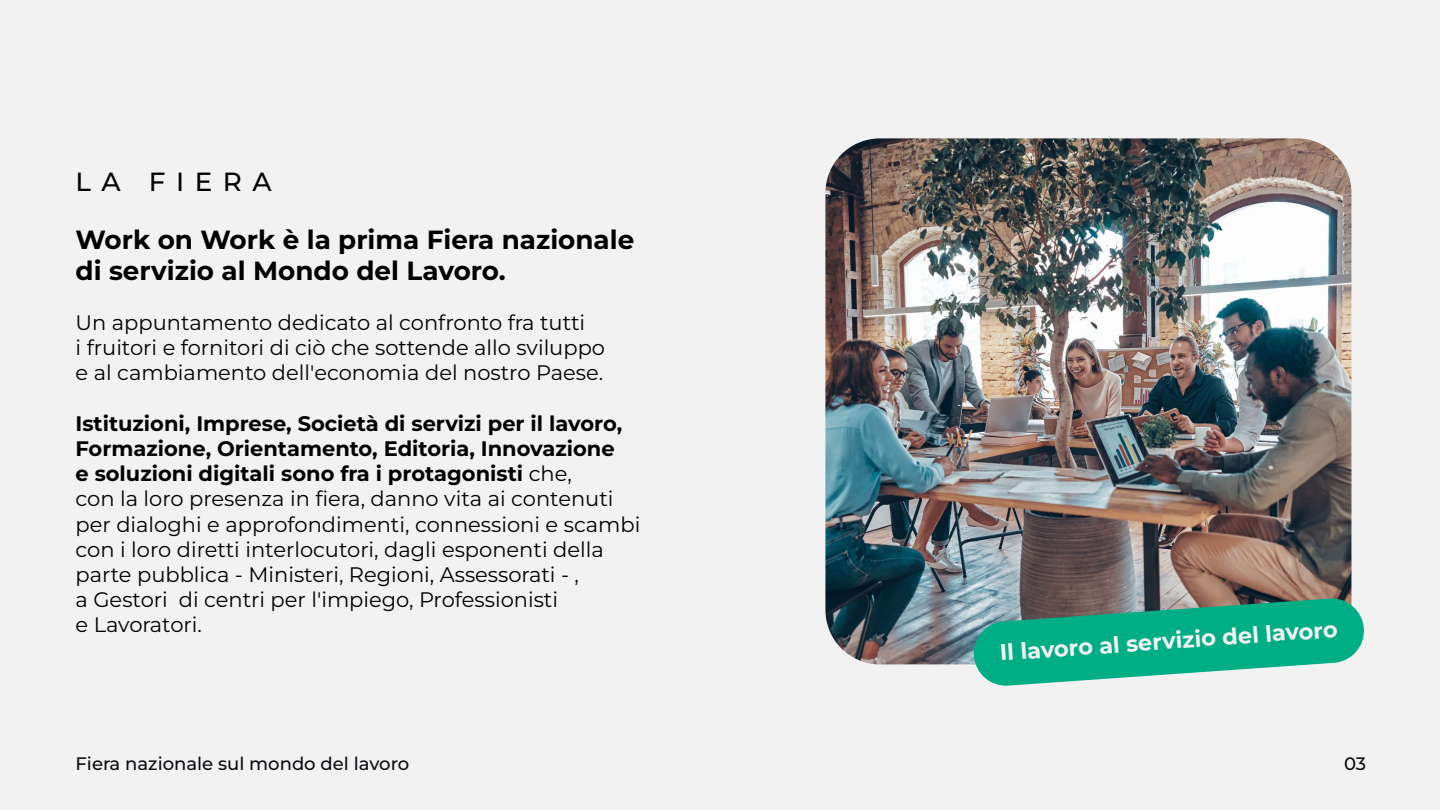
<style>
.page{position:relative;width:1440px;height:810px;background:#f2f2f2}
.page>*{position:absolute;margin:0;border:0;box-sizing:border-box;transform-origin:0 0}
.t1{font:700 26.25px/31.5px "Montserrat";color:#000}
.t2{font:500 26.25px "Montserrat";letter-spacing:.4em;color:#000}
.t3{font:700 22.5px "Montserrat";color:#f2f2f2}
.t4{font:21px/25.2px "Montserrat";color:#000}
.t5{font:500 18px "Montserrat";color:#0a0d11}
.s1{font-weight:700}
</style>
<div class="page">
<img style="left:825px;top:138px;width:526px;height:526px">
<svg style="left:973px;top:597px;width:391px;height:89px;background:#37b093"></svg>
<p class="t2" style="left:76px;top:163px;width:198px">LA FIERA</p>
<p class="t1" style="left:76px;top:222px;width:560px">Work on Work è la prima Fiera nazionale di servizio al Mondo del Lavoro.</p>
<p class="t4" style="left:76px;top:309px;width:531px">Un appuntamento dedicato al confronto fra tutti<br>i fruitori e fornitori di ciò che sottende allo sviluppo e al cambiamento dell'economia del nostro Paese.</p>
<p class="t4" style="left:76px;top:410px;width:566px"><span class="s1">Istituzioni, Imprese, Società di servizi per il lavoro, Formazione, Orientamento, Editoria, Innovazione<br>e soluzioni digitali sono fra i protagonisti</span> che,<br>con la loro presenza in fiera, danno vita ai contenuti per dialoghi e approfondimenti, connessioni e scambi con i loro diretti interlocutori, dagli esponenti della parte pubblica - Ministeri, Regioni, Assessorati - ,<br>a Gestori di centri per l'impiego, Professionisti<br>e Lavoratori.</p>
<p class="t3" style="left:999px;top:636px;width:340px;rotate:-4deg">Il lavoro al servizio del lavoro</p>
<p class="t5" style="left:76px;top:751px;width:335px">Fiera nazionale sul mondo del lavoro</p>
<p class="t5" style="left:1344px;top:751px;width:24px">03</p>
</div>
